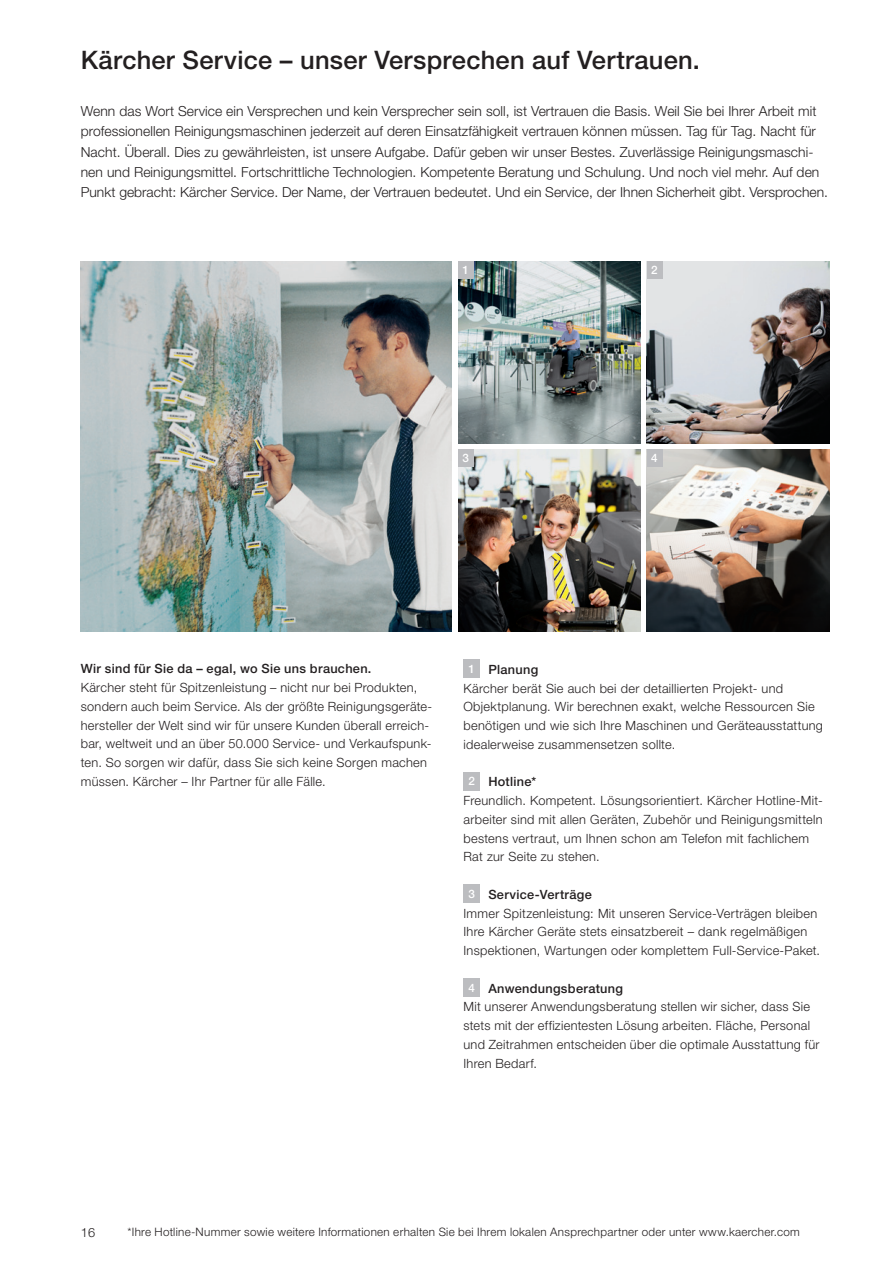
<style>
.page{position:relative;width:893px;height:1263px;background:#fff}
.page>*{position:absolute;margin:0;border:0;box-sizing:border-box;transform-origin:0 0}
.t1{font:500 25.5px "Helvetica Neue LT Pro";letter-spacing:.01em;color:#231f20}
.t2{font:300 13.8px/20.2px "Helvetica Neue LT Pro";letter-spacing:.005em;color:#231f20}
.t3{font:300 12.75px/18.8px "Helvetica Neue LT Pro";letter-spacing:.025em;color:#231f20}
.t4{font:500 12.75px "Helvetica Neue LT Pro";letter-spacing:.025em;color:#231f20}
.t5{font:300 11.7px "Helvetica Neue LT Pro";letter-spacing:.025em;color:#231f20}
.t6{font:500 11.7px "Helvetica Neue LT Pro";color:#fff}
.s1{font-weight:500;font-size:11.7px;color:#fff}
.s2{font-weight:500}
</style>
<div class="page">
<img style="left:81px;top:261px;width:371px;height:370px">
<img style="left:458px;top:261px;width:182px;height:182px">
<div style="left:458px;top:261px;width:15px;height:18px;background:#bcbdc0"></div>
<img style="left:458px;top:450px;width:182px;height:181px">
<div style="left:458px;top:450px;width:15px;height:17px;background:#bcbdc0"></div>
<img style="left:647px;top:261px;width:182px;height:182px">
<div style="left:647px;top:261px;width:15px;height:18px;background:#bcbdc0"></div>
<img style="left:647px;top:450px;width:182px;height:181px">
<div style="left:647px;top:450px;width:15px;height:17px;background:#bcbdc0"></div>
<div style="left:463px;top:660px;width:17px;height:18px;background:#bcbdc0"></div>
<div style="left:463px;top:772px;width:17px;height:19px;background:#bcbdc0"></div>
<div style="left:463px;top:885px;width:17px;height:18px;background:#bcbdc0"></div>
<div style="left:463px;top:978px;width:17px;height:19px;background:#bcbdc0"></div>
<h1 class="t1" style="left:81px;top:45px;width:621px">Kärcher Service – unser Versprechen auf Vertrauen.</h1>
<p class="t2" style="left:81px;top:101px;width:749px">Wenn das Wort Service ein Versprechen und kein Versprecher sein soll, ist Vertrauen die Basis. Weil Sie bei Ihrer Arbeit mit professionellen Reinigungsmaschinen jederzeit auf deren Einsatzfähigkeit vertrauen können müssen. Tag für Tag. Nacht für Nacht. Überall. Dies zu gewährleisten, ist unsere Aufgabe. Dafür geben wir unser Bestes. Zuverlässige Reinigungsmaschi&shy;nen und Reinigungsmittel. Fortschrittliche Technologien. Kompetente Beratung und Schulung. Und noch viel mehr. Auf den Punkt gebracht: Kärcher Service. Der Name, der Vertrauen bedeutet. Und ein Service, der Ihnen Sicherheit gibt. Versprochen.</p>
<p class="t6" style="left:463px;top:263px;width:8px">1</p>
<p class="t6" style="left:463px;top:451px;width:8px">3</p>
<p class="t6" style="left:651px;top:263px;width:8px">2</p>
<p class="t6" style="left:651px;top:451px;width:8px">4</p>
<p class="t4" style="left:81px;top:661px;width:292px">Wir sind für Sie da – egal, wo Sie uns brauchen.</p>
<p class="t3" style="left:81px;top:678px;width:352px">Kärcher steht für Spitzenleistung – nicht nur bei Produkten, sondern auch beim Service. Als der größte Reinigungsgeräte&shy;hersteller der Welt sind wir für unsere Kunden überall erreich&shy;bar, weltweit und an über 50.000 Service- und Verkaufspunk&shy;ten. So sorgen wir dafür, dass Sie sich keine Sorgen machen müssen. Kärcher – Ihr Partner für alle Fälle.</p>
<p class="t3" style="left:463px;top:660px;width:361px;text-indent:5px"><span class="s1">1</span> <span class="s2">Planung<br></span>Kärcher berät Sie auch bei der detaillierten Projekt- und Objektplanung. Wir berechnen exakt, welche Ressourcen Sie benötigen und wie sich Ihre Maschinen und Geräteausstattung idealerweise zusammensetzen sollte.</p>
<p class="t3" style="left:463px;top:772px;width:361px;text-indent:5px"><span class="s1">2</span> <span class="s2">Hotline*<br></span>Freundlich. Kompetent. Lösungsorientiert. Kärcher Hotline-Mit&shy;arbeiter sind mit allen Geräten, Zubehör und Reinigungsmitteln bestens vertraut, um Ihnen schon am Telefon mit fachlichem Rat zur Seite zu stehen.</p>
<p class="t3" style="left:463px;top:885px;width:358px;text-indent:5px"><span class="s1">3</span> <span class="s2">Service-Verträge<br></span>Immer Spitzenleistung: Mit unseren Service-Verträgen bleiben Ihre Kärcher Geräte stets einsatzbereit – dank regelmäßigen Inspektionen, Wartungen oder komplettem Full-Service-Paket.</p>
<p class="t3" style="left:463px;top:978px;width:358px;text-indent:5px"><span class="s1">4</span> <span class="s2">Anwendungsberatung<br></span>Mit unserer Anwendungsberatung stellen wir sicher, dass Sie stets mit der effizientesten Lösung arbeiten. Fläche, Personal und Zeitrahmen entscheiden über die optimale Ausstattung für Ihren Bedarf.</p>
<p class="t3" style="left:81px;top:1223px;width:16px">16</p>
<p class="t5" style="left:128px;top:1225px;width:674px">*Ihre Hotline-Nummer sowie weitere Informationen erhalten Sie bei Ihrem lokalen Ansprechpartner oder unter www.kaercher.com</p>
</div>
